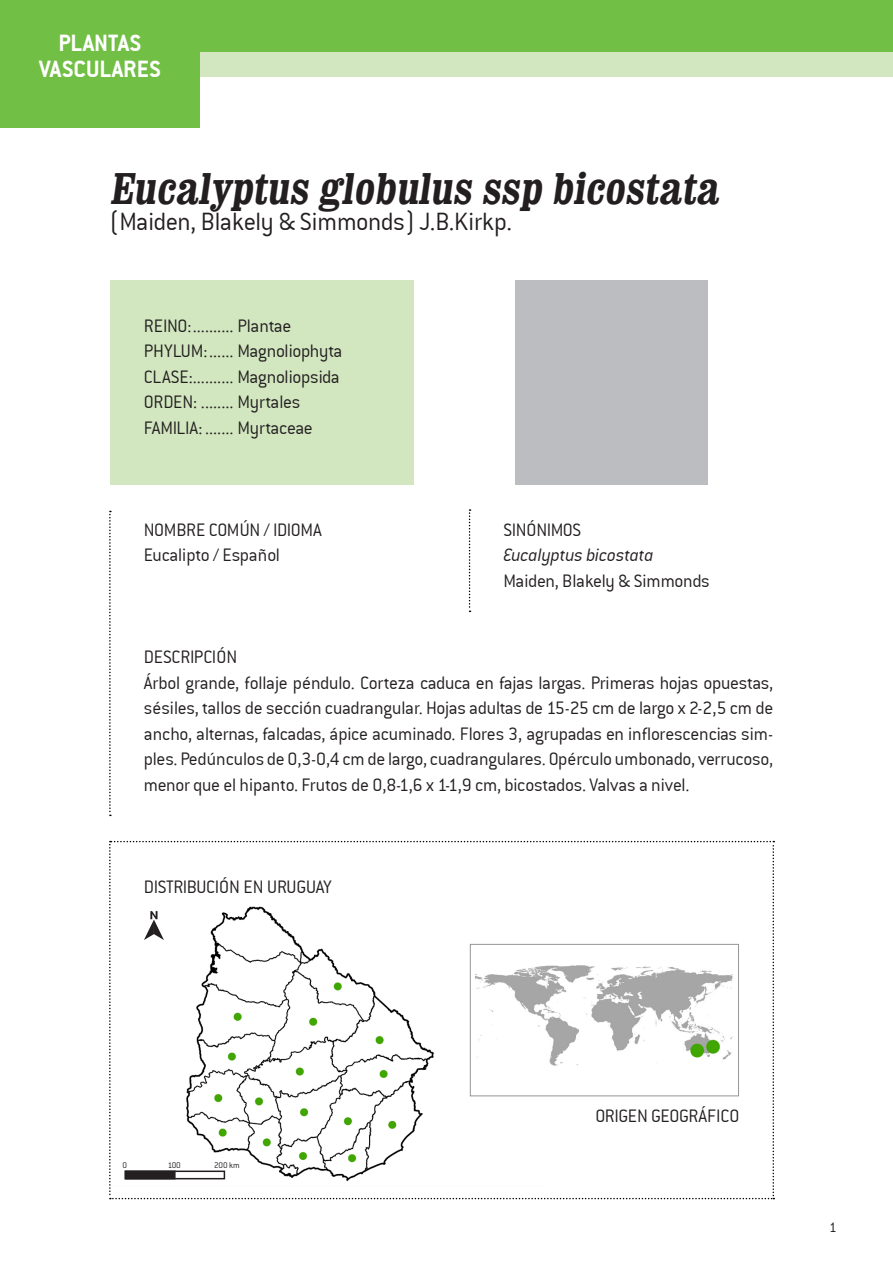
<style>
.page{position:relative;width:893px;height:1263px;background:#fff}
.page>*{position:absolute;margin:0;border:0;box-sizing:border-box;transform-origin:0 0}
.t1{font:700 condensed 45px "Clarendon";color:#231f20}
.t2{font:27px "Conduit ITCTT Light";letter-spacing:-.015em;color:#231f20}
.t3{font:25.5px "Conduit ITCTT Bold";color:#fff}
.texto_justificado_co{font:19.5px/25.5px "Conduit ITCTT Light";letter-spacing:-.015em;color:#231f20;text-align:justify}
.texto_sobre_fondo_de{font:19.5px "Conduit ITCTT Light";letter-spacing:-.015em;color:#231f20}
.texto_comun_13_17{font:19.5px "Conduit ITCTT Light";letter-spacing:-.015em;color:#231f20}
.texto_comun_13_17-2{font:italic 19.5px "Conduit ITCTT Light";letter-spacing:-.01em;color:#231f20}
.t4{font:15px "Conduit ITCTT Light";color:#231f20}
.texto_comun_13_17-3{font:9px "Conduit ITCTT Light";color:#231f20}
</style>
<div class="page">
<div style="left:110px;top:280px;width:304px;height:204px;background:#d2e7c0"></div>
<div style="left:515px;top:280px;width:192px;height:204px;background:#bcbdc0"></div>
<div style="left:0;top:51px;width:893px;height:26px;background:#d2e7c0"></div>
<div style="left:0;top:0;width:893px;height:51px;background:#71bf44"></div>
<div style="left:0;top:26px;width:200px;height:102px;background:#71bf44"></div>
<svg style="left:109px;top:511px;width:2px;height:305px"></svg>
<svg style="left:469px;top:509px;width:2px;height:103px"></svg>
<svg style="left:109px;top:841px;width:665px;height:358px"></svg>
<div style="left:125px;top:1170px;width:51px;height:9px;background:#231f20;border:2px solid #231f20"></div>
<div style="left:125px;top:1170px;width:100px;height:9px;border:2px solid #231f20"></div>
<p class="t3" style="left:59px;top:28px;width:84px">PLANTAS</p>
<p class="t3" style="left:39px;top:54px;width:123px">VASCULARES</p>
<p class="t1" style="left:110px;top:160px;width:618px">Eucalyptus globulus ssp bicostata</p>
<p class="t2" style="left:110px;top:206px;width:404px">(Maiden, Blakely &amp; Simmonds) J.B.Kirkp.</p>
<p class="texto_sobre_fondo_de" style="left:144px;top:315px;width:149px">REINO:.......... Plantae</p>
<p class="texto_sobre_fondo_de" style="left:144px;top:340px;width:200px">PHYLUM:...... Magnoliophyta</p>
<p class="texto_sobre_fondo_de" style="left:144px;top:366px;width:197px">CLASE:.......... Magnoliopsida</p>
<p class="texto_sobre_fondo_de" style="left:144px;top:391px;width:158px">ORDEN: ........ Myrtales</p>
<p class="texto_sobre_fondo_de" style="left:144px;top:417px;width:170px">FAMILIA: ....... Myrtaceae</p>
<p class="texto_justificado_co" style="left:144px;top:517px;width:179px">NOMBRE COMÚN / IDIOMA</p>
<p class="texto_justificado_co" style="left:144px;top:542px;width:138px">Eucalipto / Español</p>
<p class="texto_comun_13_17" style="left:504px;top:519px;width:79px">SINÓNIMOS</p>
<p class="texto_comun_13_17-2" style="left:504px;top:544px;width:152px">Eucalyptus bicostata</p>
<p class="texto_comun_13_17" style="left:504px;top:570px;width:208px">Maiden, Blakely &amp; Simmonds</p>
<p class="texto_comun_13_17" style="left:144px;top:646px;width:95px">DESCRIPCIÓN</p>
<p class="texto_justificado_co" style="left:144px;top:670px;width:631px">Árbol grande, follaje péndulo. Corteza caduca en fajas largas. Primeras hojas opuestas, sésiles, tallos de sección cuadrangular. Hojas adultas de 15-25 cm de largo x 2-2,5 cm de ancho, alternas, falcadas, ápice acuminado. Flores 3, agrupadas en inflorescencias sim&shy;ples. Pedúnculos de 0,3-0,4 cm de largo, cuadrangulares. Opérculo umbonado, verrucoso, menor que el hipanto. Frutos de 0,8-1,6 x 1-1,9 cm, bicostados. Valvas a nivel.</p>
<p class="texto_comun_13_17" style="left:144px;top:876px;width:190px">DISTRIBUCIÓN EN URUGUAY</p>
<p class="texto_comun_13_17-3" style="left:122px;top:1160px;width:6px">0</p>
<p class="texto_comun_13_17-3" style="left:168px;top:1160px;width:15px">100</p>
<p class="texto_comun_13_17-3" style="left:214px;top:1160px;width:27px">200 km</p>
<p class="texto_comun_13_17" style="left:595px;top:1105px;width:145px">ORIGEN GEOGRÁFICO</p>
<p class="t4" style="left:829px;top:1219px;width:9px">1</p>
</div>
